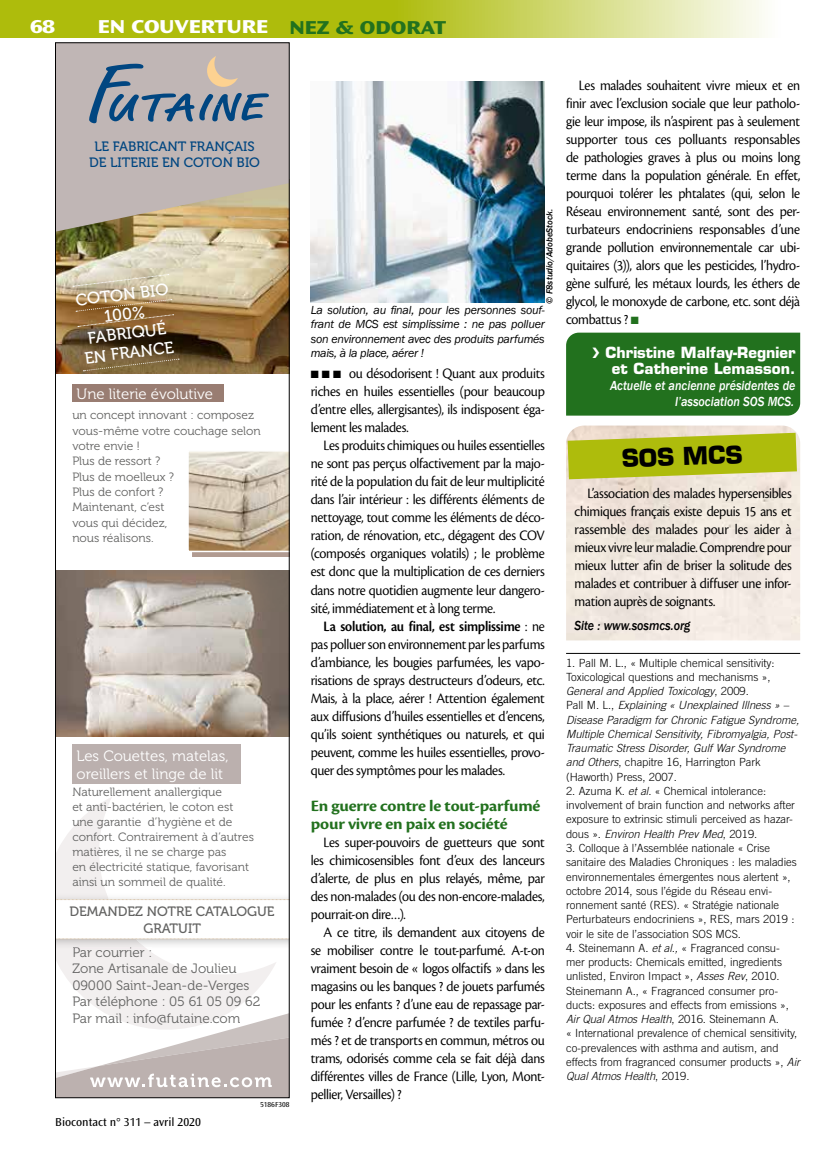
<style>
.page{position:relative;width:830px;height:1149px;background:#fff}
.page>*{position:absolute;margin:0;border:0;box-sizing:border-box;transform-origin:0 0}
.t1{font:700 24px "Eurostile LT Std";color:#000}
.t2{font:800 expanded 19.5px "Ocean Sans Std";color:#fff}
.t3{font:16.5px/18px "Cronos Pro Bold Disp";letter-spacing:-.01em;color:#22711e;scale:1.1 1}
.t4{font:16.5px/19.5px "Museo 500";color:#fff;text-align:center}
.t5{font:15px/18px "Cronos Pro Disp";letter-spacing:-.015em;color:#000;text-align:justify;scale:.95 1}
.t6{font:15px/18px "Museo 300";color:#fff}
.t7{font:700 15px/15.8px "Eurostile LT Std";color:#fff;text-align:right}
.t8{font:15px "Cronos Pro Semibold Disp";letter-spacing:-.015em;color:#000;scale:.95 1}
.t9{font:13.5px/16.5px "Museo 300";color:#626261}
.t10{font:italic 500 13.5px/15.8px "Franklin Gothic";letter-spacing:-.005em;color:#fff;text-align:right;scale:.9 1}
.t11{font:13.5px/15.9px "Museo 500";color:#004681;text-align:center}
.t12{font:13.5px/16.5px "Museo 500";color:#626261;text-align:center}
.t13{font:italic 500 13.5px "Franklin Gothic";letter-spacing:-.005em;color:#000;scale:.9 1}
.t14{font:12px/15.3px "Museo 300";color:#626261}
.t15{font:italic 12px/14.4px "Franklin Gothic";letter-spacing:-.02em;color:#000;text-align:justify}
.t16{font:12px "Ocean Sans Std";color:#000}
.t17{font:300 11.25px/14.2px "Trade Gothic LT Std";letter-spacing:-.005em;color:#000}
.t18{font:italic 300 11.25px/14.2px "Trade Gothic LT Std";letter-spacing:-.005em;color:#000}
.t19{font:10.5px "Zapf Dingbats Std";color:#000}
.t20{font:italic 500 9px "Franklin Gothic";color:#000}
.t21{font:7.5px "Ocean Sans Std";color:#000}
.s1{color:#22711e}
.s2{font-family:"Cronos Pro Disp"}
.s3{font-style:normal}
.s4{font-style:italic}
</style>
<div class="page">
<svg style="left:0;top:0;width:765px;height:38px;background:#c0cb44"></svg>
<hr style="left:566px;top:652px;width:233px;height:1px;background:#000">
<svg style="left:57px;top:797px;width:219px;height:215px"></svg>
<img style="left:57px;top:231px;width:230px;height:143px">
<svg style="left:57px;top:45px;width:230px;height:186px;background:#c0b4a9"></svg>
<img style="left:57px;top:570px;width:230px;height:166px">
<div style="left:72px;top:384px;width:152px;height:17px;background:#997d72"></div>
<div style="left:72px;top:744px;width:169px;height:39px;background:#bbb0ae"></div>
<svg style="left:188px;top:451px;width:99px;height:100px;background:#cbbca8"></svg>
<svg style="left:73px;top:274px;width:96px;height:13px"></svg>
<svg style="left:76px;top:299px;width:98px;height:28px;background:#976e3c"></svg>
<svg style="left:83px;top:358px;width:96px;height:13px"></svg>
<img style="left:145px;top:892px;width:142px;height:56px">
<img style="left:57px;top:892px;width:88px;height:56px">
<img style="left:73px;top:946px;width:74px;height:2px">
<div style="left:55px;top:899px;width:234px;height:39px;background:#fff"></div>
<svg style="left:57px;top:938px;width:230px;height:1px"></svg>
<svg style="left:57px;top:899px;width:230px;height:1px"></svg>
<svg style="left:89px;top:56px;width:180px;height:67px;background:#999fa9"></svg>
<svg style="left:55px;top:1012px;width:234px;height:86px"></svg>
<div style="left:55px;top:43px;width:234px;height:1054px;border:1px solid #000"></div>
<img style="left:566px;top:425px;width:233px;height:215px">
<svg style="left:567px;top:432px;width:229px;height:47px;background:#b9c230"></svg>
<div style="left:566px;top:332px;width:233px;height:83px;background:#22711e"></div>
<img style="left:310px;top:81px;width:234px;height:221px">
<h2 class="t2" style="left:30px;top:16px;width:27px">68</h2>
<h2 class="t2" style="left:98px;top:16px;width:349px">EN COUVERTURE <span class="s1">NEZ &amp; ODORAT</span></h2>
<p class="t11" style="left:89px;top:138px;width:172px">LE FABRICANT FRANÇAIS<br>DE LITERIE EN COTON BIO</p>
<p class="t4" style="left:75px;top:290px;width:95px;rotate:-7deg">COTON BIO<br>100%<br>FABRIQUÉ<br>EN FRANCE</p>
<p class="t6" style="left:77px;top:384px;width:138px">Une literie évolutive</p>
<p class="t14" style="left:72px;top:408px;width:190px">un concept innovant : composez vous-même votre couchage selon votre envie !<br>Plus de ressort ?<br>Plus de moelleux ?<br>Plus de confort ?<br>Maintenant, c’est<br>vous qui décidez,<br>nous réalisons.</p>
<p class="t6" style="left:77px;top:746px;width:153px">Les Couettes, matelas, oreillers et linge de lit</p>
<p class="t14" style="left:72px;top:784px;width:183px">Naturellement anallergique<br>et anti-bactérien, le coton est une garantie d’hygiène et de confort. Contrairement à d’autres matières, il ne se charge pas<br>en électricité statique, favorisant ainsi un sommeil de qualité.</p>
<p class="t12" style="left:70px;top:903px;width:206px">DEMANDEZ NOTRE CATALOGUE<br>GRATUIT</p>
<p class="t9" style="left:72px;top:943px;width:189px">Par courrier :<br>Zone Artisanale de Joulieu<br>09000 Saint-Jean-de-Verges<br>Par téléphone : 05 61 05 09 62<br>Par mail : info@futaine.com</p>
<p class="t16" style="left:55px;top:1115px;width:147px">Biocontact n° 311 – avril 2020</p>
<p class="t21" style="left:260px;top:1099px;width:31px">5186F308</p>
<p class="t20" style="left:543px;top:303px;width:96px;rotate:-90deg">© F8studio/AdobeStock.</p>
<p class="t15" style="left:310px;top:303px;width:235px">La solution, au final, pour les personnes souf&shy;frant de MCS est simplissime : ne pas polluer son environnement avec des produits parfumés mais, à la place, aérer !</p>
<p class="t5" style="left:310px;top:364px;width:248px;text-indent:38px">ou désodorisent ! Quant aux produits riches en huiles essentielles (pour beaucoup d’entre elles, allergisantes), ils indisposent éga&shy;lement les malades.</p>
<p class="t5" style="left:310px;top:436px;width:248px;text-indent:13px">Les produits chimiques ou huiles essentielles ne sont pas perçus olfactivement par la majo&shy;rité de la population du fait de leur multiplicité dans l’air intérieur : les différents éléments de nettoyage, tout comme les éléments de déco&shy;ration, de rénovation, etc., dégagent des COV (composés organiques volatils) ; le problème est donc que la multiplication de ces derniers dans notre quotidien augmente leur dangero&shy;sité, immédiatement et à long terme.</p>
<p class="t8" style="left:323px;top:617px;width:234px">La solution, au final, est simplissime <span class="s2">: ne</span></p>
<p class="t5" style="left:310px;top:634px;width:248px">pas polluer son environnement par les parfums d’ambiance, les bougies parfumées, les vapo&shy;risations de sprays destructeurs d’odeurs, etc.<br>Mais, à la place, aérer ! Attention également aux diffusions d’huiles essentielles et d’encens, qu’ils soient synthétiques ou naturels, et qui peuvent, comme les huiles essentielles, provo&shy;quer des symptômes pour les malades.</p>
<p class="t3" style="left:310px;top:796px;width:210px">En guerre contre le tout-parfumé pour vivre en paix en société</p>
<p class="t5" style="left:310px;top:832px;width:248px;text-indent:13px">Les super-pouvoirs de guetteurs que sont les chimicosensibles font d’eux des lanceurs d’alerte, de plus en plus relayés, même, par des non-malades (ou des non-encore-malades, pourrait-on dire…).</p>
<p class="t5" style="left:310px;top:922px;width:248px;text-indent:13px">A ce titre, ils demandent aux citoyens de se mobiliser contre le tout-parfumé. A-t-on vraiment besoin de « logos olfactifs » dans les magasins ou les banques ? de jouets parfumés pour les enfants ? d’une eau de repassage par&shy;fumée ? d’encre parfumée ? de textiles parfu&shy;més ? et de transports en commun, métros ou trams, odorisés comme cela se fait déjà dans différentes villes de France (Lille, Lyon, Mont&shy;pellier, Versailles) ?</p>
<p class="t19" style="left:310px;top:369px;width:32px">■ ■ ■</p>
<p class="t5" style="left:566px;top:76px;width:248px;text-indent:13px">Les malades souhaitent vivre mieux et en finir avec l’exclusion sociale que leur patholo&shy;gie leur impose, ils n’aspirent pas à seulement supporter tous ces polluants responsables de pathologies graves à plus ou moins long terme dans la population générale. En effet, pourquoi tolérer les phtalates (qui, selon le Réseau environnement santé, sont des per&shy;turbateurs endocriniens responsables d’une grande pollution environnementale car ubi&shy;quitaires (3)), alors que les pesticides, l’hydro&shy;gène sulfuré, les métaux lourds, les éthers de glycol, le monoxyde de carbone, etc. sont déjà combattus ? <span class="s1">■</span></p>
<p class="t7" style="left:591px;top:345px;width:205px">❯ Christine Malfay-Regnier et Catherine Lemasson.</p>
<p class="t10" style="left:609px;top:377px;width:207px">Actuelle et ancienne présidentes de l’association SOS MCS.</p>
<h1 class="t1" style="left:621px;top:443px;width:123px;rotate:-2deg">SOS MCS</h1>
<p class="t5" style="left:574px;top:484px;width:230px;text-indent:13px">L’association des malades hypersensibles chimiques français existe depuis 15 ans et rassemble des malades pour les aider à mieux vivre leur maladie. Comprendre pour mieux lutter afin de briser la solitude des malades et contribuer à diffuser une infor&shy;mation auprès de soignants.</p>
<p class="t13" style="left:574px;top:617px;width:130px">Site : www.sosmcs.org</p>
<p class="t18" style="left:566px;top:655px;width:234px"><span class="s3">1. Pall M. L., « Multiple chemical sensitivity:<br>Toxicological questions and mechanisms », </span>General and Applied Toxicology<span class="s3">, 2009.<br>Pall M. L.,</span> Explaining « Unexplained Illness » – Disease Paradigm for Chronic Fatigue Syndrome, Multiple Chemical Sensitivity, Fibromyalgia, Post-Traumatic Stress Disorder, Gulf War Syndrome and Others<span class="s3">, chapitre 16, Harrington Park (Haworth) Press, 2007.</span></p>
<p class="t17" style="left:566px;top:783px;width:230px">2. Azuma K. <span class="s4">et al</span>. « Chemical intolerance: involvement of brain function and networks after exposure to extrinsic stimuli perceived as hazar&shy;dous ». <span class="s4">Environ Health Prev Med</span>, 2019.</p>
<p class="t17" style="left:566px;top:840px;width:232px">3. Colloque à l’Assemblée nationale « Crise sanitaire des Maladies Chroniques : les maladies environnementales émergentes nous alertent », octobre 2014, sous l’égide du Réseau envi&shy;ronnement santé (RES). « Stratégie nationale Perturbateurs endocriniens », RES, mars 2019 : voir le site de l’association SOS MCS.</p>
<p class="t17" style="left:566px;top:940px;width:235px">4. Steinemann A. <span class="s4">et al.,</span> « Fragranced consu&shy;mer products: Chemicals emitted, ingredients unlisted, Environ Impact », <span class="s4">Asses Rev</span>, 2010.<br>Steinemann A., « Fragranced consumer pro&shy;ducts: exposures and effects from emissions », <span class="s4">Air Qual Atmos Health</span>, 2016. Steinemann A.<br>« International prevalence of chemical sensitivity, co-prevalences with asthma and autism, and effects from fragranced consumer products », <span class="s4">Air Qual Atmos Health</span>, 2019.</p>
</div>
